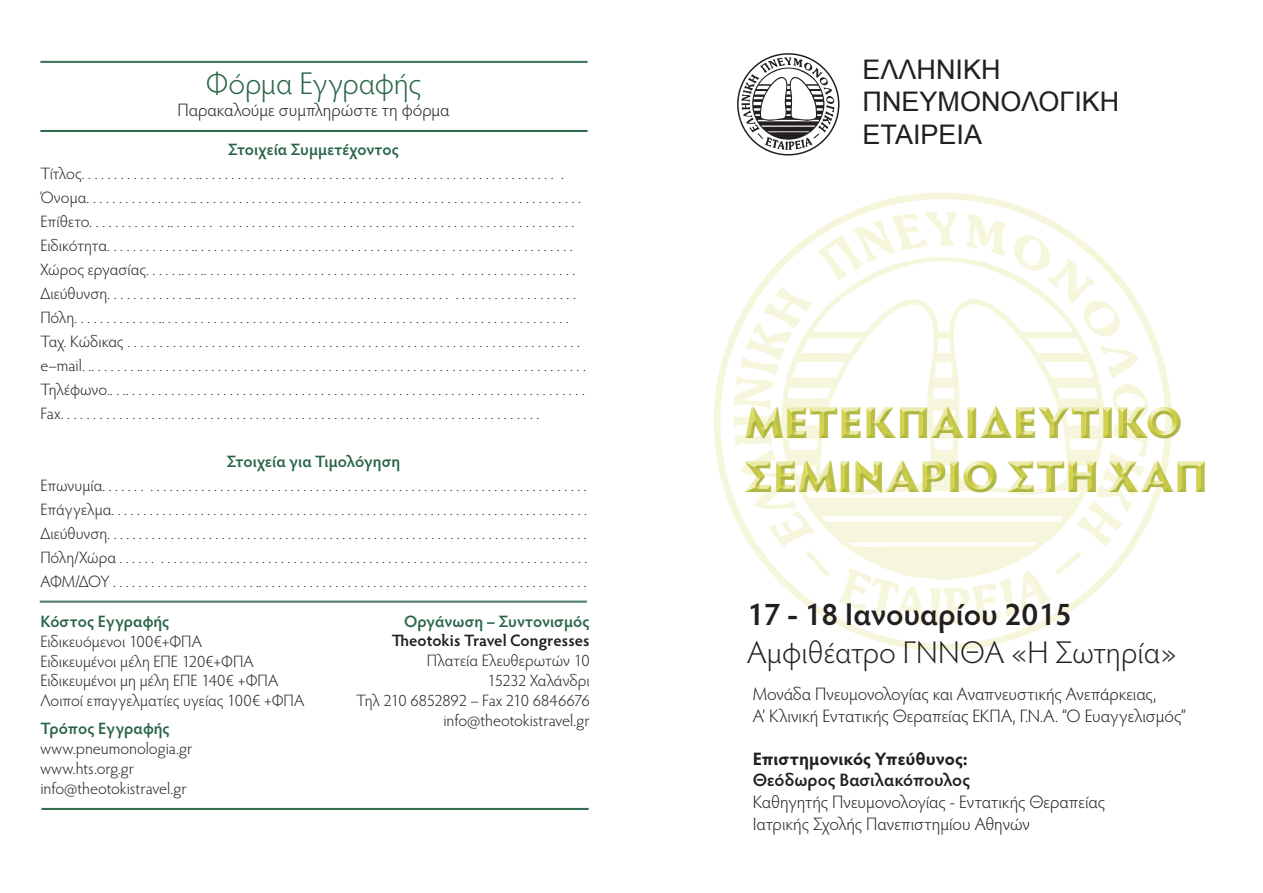
<style>
.page{position:relative;width:1263px;height:893px;background:#fff}
.page>*{position:absolute;margin:0;border:0;box-sizing:border-box;transform-origin:0 0}
.t1{font:900 45px/54px "Hypatia Sans Pro";letter-spacing:-.005em;color:#d5d34f}
.t2{font:300 31.5px "Hypatia Sans Pro";color:#231f20}
.t3{font:600 31.5px "Hypatia Sans Pro";color:#231f20}
.t4{font:300 31.5px "Hypatia Sans Pro";letter-spacing:-.01em;color:#286446}
.t5{font:27px/32.4px "Arial";color:#231f20}
.t6{font:300 18px/21.6px "Hypatia Sans Pro";letter-spacing:-.005em;color:#231f20}
.t7{font:700 18px "Hypatia Sans Pro";color:#231f20}
.t8{font:600 18px "Hypatia Sans Pro";color:#231f20}
.t9{font:300 16.5px/24px "Hypatia Sans Pro";color:#231f20}
.t10{font:600 16.5px "Hypatia Sans Pro";color:#286446}
.t11{font:600 16.5px "Hypatia Sans Pro";color:#231f20}
</style>
<div class="page">
<svg style="left:714px;top:193px;width:456px;height:458px"></svg>
<div style="left:733px;top:389px;width:529px;height:161px;background:#286446;opacity:.86"></div>
<svg style="left:737px;top:53px;width:102px;height:103px"></svg>
<hr style="left:40px;top:130px;width:547px;height:1px;background:#286446">
<hr style="left:40px;top:131px;width:547px;height:1px;background:#286446">
<hr style="left:40px;top:61px;width:547px;height:1px;background:#286446">
<hr style="left:40px;top:62px;width:547px;height:1px;background:#286446">
<hr style="left:40px;top:601px;width:547px;height:1px;background:#286446">
<hr style="left:40px;top:602px;width:547px;height:1px;background:#286446">
<hr style="left:41px;top:808px;width:548px;height:1px;background:#286446">
<hr style="left:41px;top:809px;width:548px;height:1px;background:#286446">
<h2 class="t4" style="left:206px;top:63px;width:217px">Φόρμα Εγγραφής</h2>
<p class="t6" style="left:178px;top:98px;width:273px">Παρακαλούμε συμπληρώστε τη φόρμα</p>
<p class="t10" style="left:228px;top:138px;width:172px">Στοιχεία Συμμετέχοντος</p>
<p class="t9" style="left:40px;top:161px;width:547px">Τίτλος. . . . . . . . . . . . . . . . . .. . . . . . . . . . . . . . . . . . . . . . . . . . . . . . . . . . . . . . . . . . . . . . . . . . . . . . . .<br>Όνομα. . . . . . . . . . . . . . . . .. . . . . . . . . . . . . . . . . . . . . . . . . . . . . . . . . . . . . . . . . . . . . . . . . . . . . . . . . . . .<br>Επίθετο. . . . . . . . . . . . .. . . . . . . . . . . . . . . . . . . . . . . . . . . . . . . . . . . . . . . . . . . . . . . . . . . . . . . . . . . . . .<br>Ειδικότητα. . . . . . . . . . . . . .. . . . . . . . . . . . . . . . . . . . . . . . . . . . . . . . . . . . . . . . . . . . . . . . . . . . . . . . . .<br>Χώρος εργασίας. . . . . .. . . .. . . . . . . . . . . . . . . . . . . . . . . . . . . . . . . . . . . . . . . . . . . . . . . . . . . . . . . . .<br>Διεύθυνση. . . . . . . . . . . . .. .. . . . . . . . . . . . . . . . . . . . . . . . . . . . . . . . . . . . . . . . . . . . . . . . . . . . . . . . . .<br>Πόλη. . . . . . . . . . . . . .. . . . . . . . . . . . . . . . . . . . . . . . . . . . . . . . . . . . . . . . . . . . . . . . . . . . . . . . . . . . . . .<br>Ταχ. Κώδικας . . . . . . . . . . . . . . . . . . . . . . . . . . . . . . . . . . . . . . . . . . . . . . . . . . . . . . . . . . . . . . . . . . . . . . e–mail. .. . . . . . . .. . . . . . . . . . . . . . . . . . . . . . . . . . . . . . . . . . . . . . . . . . . . . . . . . . . . . . . . . . . . . . . . . . . . .<br>Τηλέφωνο.. . .. . . . . . . . . . . . . . . . . . . . . . . . . . . . . . . . . . . . . . . . . . . . . . . . . . . . . . . . . . . . . . . . . . . . . . .<br>Fax. . . . . . . . . . . . . . . . . . . . . . . . . . . . . . . . . . . . . . . . . . . . . . . . . . . . . . . . . . . . . . . . . . . . . . . . . .</p>
<p class="t10" style="left:227px;top:450px;width:175px">Στοιχεία για Τιμολόγηση</p>
<p class="t9" style="left:40px;top:473px;width:548px;text-align:justify">Επωνυμία. . . . . . . . . . . . . . . . . . . . . . . . . . . . . . . . . . . . . . . . . . . . . . . . . . . . . . . . . . . . . . . . . . . . . . . . . . . .<br>Επάγγελμα. . . . . . . . . . . . . . . . . . . . . . . . . . . . . . . . . . . . . . . . . . . . . . . . . . . . . . . . . . . . . . . . . . . . . . . . . . .<br>Διεύθυνση. . . . . . . . . . . . . . . . . . . . . . . . . . . . . . . . . . . . . . . . . . . . . . . . . . . . . . . . . . . . . . . . . . . . . . . . . . . .<br>Πόλη/Χώρα . . . . . . . . . . . . . . . . . . . . . . . . . . . . . . . . . . . . . . . . . . . . . . . . . . . . . . . . . . . . . . . . . . . . . . . . . .<br>ΑΦΜ/ΔΟΥ . . . . . . . . . . .. . . . . . . . . . . . .. . . . . . . . . . . . . . . . . . . . . . . . . . . . . . . . . . . . . . . . . . . . . . . . . . . .</p>
<p class="t10" style="left:40px;top:610px;width:130px">Κόστος Εγγραφής</p>
<p class="t9" style="left:40px;top:631px;width:265px;line-height:19.8px">Ειδικευόμενοι 100€+ΦΠΑ<br>Ειδικευμένοι μέλη ΕΠΕ 120€+ΦΠΑ<br>Ειδικευμένοι μη μέλη ΕΠΕ 140€ +ΦΠΑ<br>Λοιποί επαγγελματίες υγείας 100€ +ΦΠΑ</p>
<p class="t10" style="left:40px;top:717px;width:131px">Τρόπος Εγγραφής</p>
<p class="t9" style="left:40px;top:738px;width:154px;line-height:19.8px">www.pneumonologia.gr www.hts.org.gr info@theotokistravel.gr</p>
<p class="t10" style="left:404px;top:610px;width:187px">Οργάνωση – Συντονισμός</p>
<p class="t11" style="left:392px;top:629px;width:199px">Theotokis Travel Congresses</p>
<p class="t9" style="left:356px;top:650px;width:235px;line-height:19.8px;text-align:right">Πλατεία Ελευθερωτών 10<br>15232 Χαλάνδρι<br>Τηλ 210 6852892 – Fax 210 6846676 info@theotokistravel.gr</p>
<h3 class="t5" style="left:862px;top:53px;width:258px">ΕΛΛΗΝΙΚΗ<br>ΠΝΕΥΜΟΝΟΛΟΓΙΚΗ<br>ΕΤΑΙΡΕΙΑ</h3>
<h1 class="t1" style="left:745px;top:394px;width:465px">ΜΕΤΕΚΠΑΙΔΕΥΤΙΚΟ<br>ΣΕΜΙΝΑΡΙΟ ΣΤΗ XAΠ</h1>
<h2 class="t3" style="left:747px;top:592px;width:327px">17 - 18 Ιανουαρίου 2015</h2>
<h2 class="t2" style="left:747px;top:631px;width:431px">Αμφιθέατρο ΓΝΝΘΑ «Η Σωτηρία»</h2>
<p class="t6" style="left:753px;top:683px;width:435px">Μονάδα Πνευμονολογίας και Αναπνευστικής Ανεπάρκειας,<br>Α’ Kλινική Εντατικής Θεραπείας ΕΚΠΑ, Γ.Ν.Α. “Ο Ευαγγελισμός”</p>
<p class="t7" style="left:753px;top:746px;width:217px">Επιστημονικός Υπεύθυνος:</p>
<p class="t8" style="left:753px;top:768px;width:219px">Θεόδωρος Βασιλακόπουλος</p>
<p class="t6" style="left:753px;top:791px;width:354px">Καθηγητής Πνευμονολογίας - Εντατικής Θεραπείας<br>Ιατρικής Σχολής Πανεπιστημίου Αθηνών</p>
</div>
